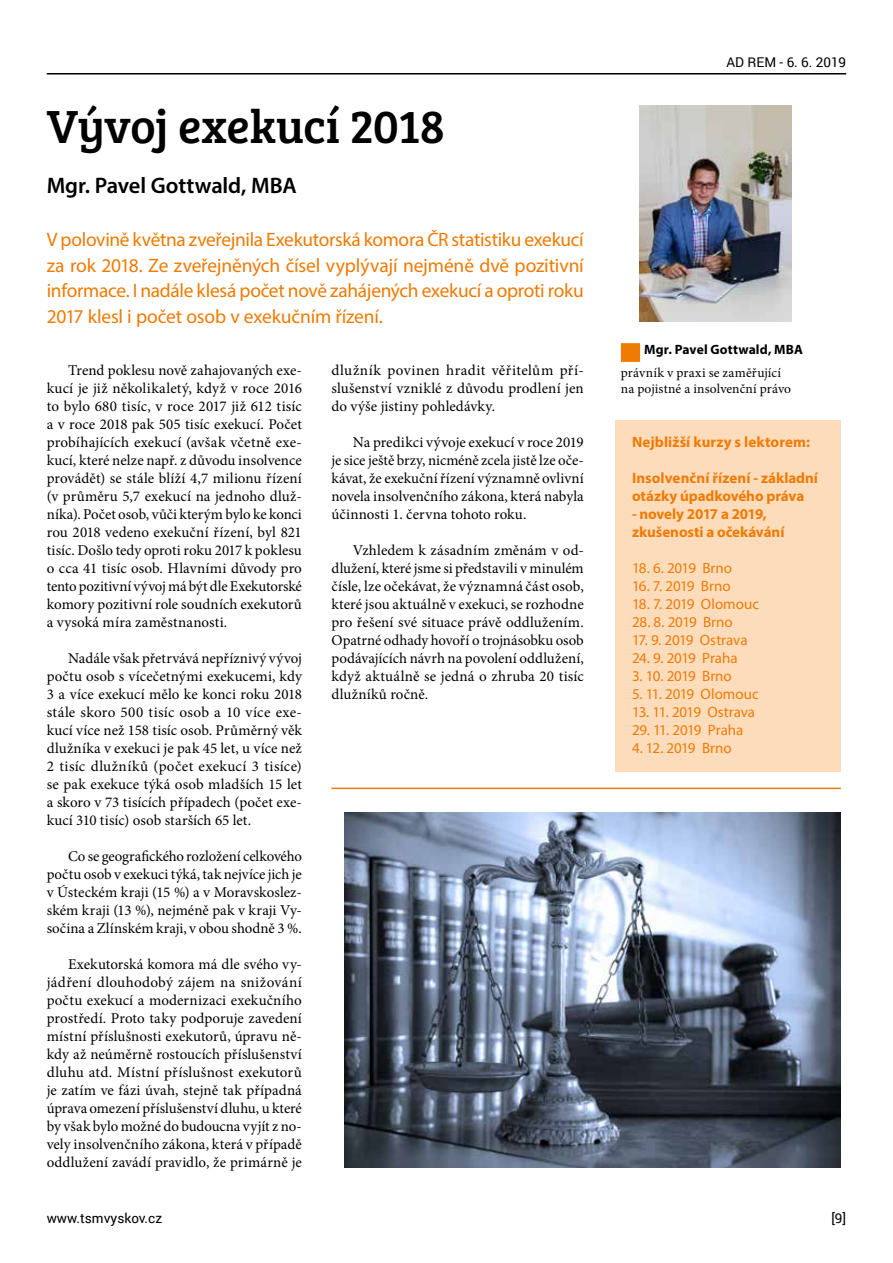
<style>
.page{position:relative;width:893px;height:1263px;background:#fff}
.page>*{position:absolute;margin:0;border:0;box-sizing:border-box;transform-origin:0 0}
.t1{font:48px "Bree Serif";letter-spacing:-.01em;color:#000}
.t2{font:600 22.5px "Myriad Pro";letter-spacing:-.005em;color:#000}
.t3{font:19.5px/25.5px "Myriad Pro";letter-spacing:-.01em;color:#ef7b05;text-align:justify}
.t4{font:15px/18px "Minion Pro";letter-spacing:.005em;color:#000;text-align:justify}
.t5{font:15px "Myriad Pro";letter-spacing:-.01em;color:#ef7b05}
.t6{font:700 15px/18px "Myriad Pro";color:#ef7b05}
.t7{font:13.5px/16.2px "Minion Pro";letter-spacing:.01em;color:#000}
.t8{font:13.5px "Roboto";color:#000}
.t9{font:700 13.5px "Myriad Pro";letter-spacing:.01em;color:#000}
</style>
<div class="page">
<hr style="left:47px;top:73px;width:799px;height:1px;background:#000">
<img style="left:639px;top:105px;width:153px;height:216px">
<div style="left:615px;top:420px;width:226px;height:351px;background:#fddcbc"></div>
<div style="left:621px;top:343px;width:19px;height:19px;background:#ef7b05;border:2px solid #ef7b05"></div>
<hr style="left:331px;top:788px;width:510px;height:1px;background:#ef7b05">
<img style="left:344px;top:812px;width:497px;height:355px">
<h1 class="t1" style="left:47px;top:91px;width:400px">Vývoj exekucí 2018</h1>
<h2 class="t2" style="left:47px;top:171px;width:251px">Mgr. Pavel Gottwald, MBA</h2>
<p class="t3" style="left:47px;top:227px;width:539px">V polovině května zveřejnila Exekutorská komora ČR statistiku exekucí za rok 2018. Ze zveřejněných čísel vyplývají nejméně dvě pozitivní informace. I nadále klesá počet nově zahájených exekucí a oproti roku 2017 klesl i počet osob v exekučním řízení.</p>
<p class="t4" style="left:47px;top:361px;width:257px;text-indent:21px">Trend poklesu nově zahajovaných exe&shy;kucí je již několikaletý, když v roce 2016 to bylo 680 tisíc, v roce 2017 již 612 tisíc a v roce 2018 pak 505 tisíc exekucí. Počet probíhajících exekucí (avšak včetně exe&shy;kucí, které nelze např. z důvodu insolvence provádět) se stále blíží 4,7 milionu řízení (v průměru 5,7 exekucí na jednoho dluž&shy;níka). Počet osob, vůči kterým bylo ke konci rou 2018 vedeno exekuční řízení, byl 821 tisíc. Došlo tedy oproti roku 2017 k poklesu o cca 41 tisíc osob. Hlavními důvody pro tento pozitivní vývoj má být dle Exekutorské komory pozitivní role soudních exekutorů a vysoká míra zaměstnanosti.</p>
<p class="t4" style="left:47px;top:649px;width:257px;text-indent:21px">Nadále však přetrvává nepříznivý vývoj počtu osob s vícečetnými exekucemi, kdy 3 a více exekucí mělo ke konci roku 2018 stále skoro 500 tisíc osob a 10 více exe&shy;kucí více než 158 tisíc osob. Průměrný věk dlužníka v exekuci je pak 45 let, u více než 2 tisíc dlužníků (počet exekucí 3 tisíce) se pak exekuce týká osob mladších 15 let a skoro v 73 tisících případech (počet exe&shy;kucí 310 tisíc) osob starších 65 let.</p>
<p class="t4" style="left:47px;top:847px;width:257px;text-indent:21px">Co se geografického rozložení celkového počtu osob v exekuci týká, tak nejvíce jich je v Ústeckém kraji (15 %) a v Moravskoslez&shy;ském kraji (13 %), nejméně pak v kraji Vy&shy;sočina a Zlínském kraji, v obou shodně 3 %.</p>
<p class="t4" style="left:47px;top:955px;width:257px;text-indent:21px">Exekutorská komora má dle svého vy&shy;jádření dlouhodobý zájem na snižování počtu exekucí a modernizaci exekučního prostředí. Proto taky podporuje zavedení místní příslušnosti exekutorů, úpravu ně&shy;kdy až neúměrně rostoucích příslušenství dluhu atd. Místní příslušnost exekutorů je zatím ve fázi úvah, stejně tak případná úprava omezení příslušenství dluhu, u které by však bylo možné do budoucna vyjít z no&shy;vely insolvenčního zákona, která v případě oddlužení zavádí pravidlo, že primárně je</p>
<p class="t4" style="left:331px;top:361px;width:254px">dlužník povinen hradit věřitelům pří&shy;slušenství vzniklé z důvodu prodlení jen do výše jistiny pohledávky.</p>
<p class="t4" style="left:331px;top:433px;width:254px;text-indent:21px">Na predikci vývoje exekucí v roce 2019 je sice ještě brzy, nicméně zcela jistě lze oče&shy;kávat, že exekuční řízení významně ovlivní novela insolvenčního zákona, která nabyla účinnosti 1. června tohoto roku.</p>
<p class="t4" style="left:331px;top:541px;width:254px;text-indent:21px">Vzhledem k zásadním změnám v od&shy;dlužení, které jsme si představili v minulém čísle, lze očekávat, že významná část osob, které jsou aktuálně v exekuci, se rozhodne pro řešení své situace právě oddlužením.<br>Opatrné odhady hovoří o trojnásobku osob podávajících návrh na povolení oddlužení, když aktuálně se jedná o zhruba 20 tisíc dlužníků ročně.</p>
<p class="t8" style="left:727px;top:52px;width:121px">AD REM - 6. 6. 2019</p>
<p class="t9" style="left:644px;top:341px;width:160px">Mgr. Pavel Gottwald, MBA</p>
<p class="t7" style="left:621px;top:364px;width:172px">právník v praxi se zaměřující na pojistné a insolvenční právo</p>
<p class="t6" style="left:632px;top:432px;width:180px">Nejbližší kurzy s lektorem:</p>
<p class="t6" style="left:632px;top:468px;width:187px">Insolvenční řízení - základní otázky úpadkového práva</p>
<p class="t6" style="left:632px;top:504px;width:154px">- novely 2017 a 2019, zkušenosti a očekávání</p>
<p class="t5" style="left:632px;top:559px;width:102px">18. 6. 2019 Brno</p>
<p class="t5" style="left:632px;top:577px;width:100px">16. 7. 2019 Brno</p>
<p class="t5" style="left:632px;top:595px;width:129px">18. 7. 2019 Olomouc</p>
<p class="t5" style="left:632px;top:613px;width:102px">28. 8. 2019 Brno</p>
<p class="t5" style="left:632px;top:631px;width:117px">17. 9. 2019 Ostrava</p>
<p class="t5" style="left:632px;top:649px;width:107px">24. 9. 2019 Praha</p>
<p class="t5" style="left:632px;top:667px;width:101px">3. 10. 2019 Brno</p>
<p class="t5" style="left:632px;top:685px;width:128px">5. 11. 2019 Olomouc</p>
<p class="t5" style="left:632px;top:703px;width:125px">13. 11. 2019 Ostrava</p>
<p class="t5" style="left:632px;top:721px;width:113px">29. 11. 2019 Praha</p>
<p class="t5" style="left:632px;top:739px;width:101px">4. 12. 2019 Brno</p>
<p class="t8" style="left:47px;top:1208px;width:117px">www.tsmvyskov.cz</p>
<p class="t8" style="left:831px;top:1208px;width:16px">[9]</p>
</div>
